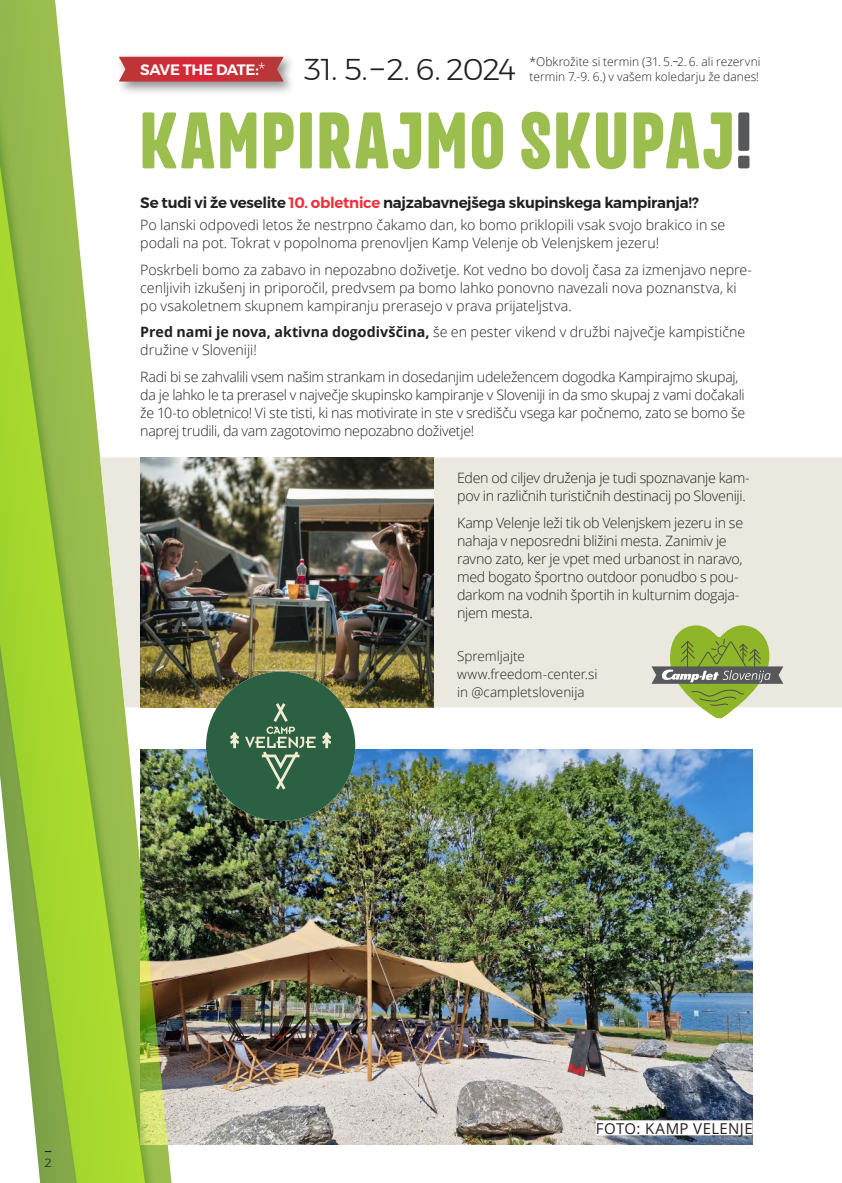
<style>
.page{position:relative;width:842px;height:1183px;background:#fff}
.page>*{position:absolute;margin:0;border:0;box-sizing:border-box;transform-origin:0 0}
.t1{font:900 78.75px "Merlod Norme";color:#9bbe4f}
.t2{font:300 30px "Montserrat";letter-spacing:-.035em;color:#231f20}
.t3{font:600 15px "Montserrat";letter-spacing:-.02em;color:#231f20}
.t4{font:15px "Open Sans";letter-spacing:.03em;color:#231f20}
.t5{font:600 15px "Montserrat";letter-spacing:-.03em;color:#fff}
.t6{font:300 14.25px/18px "Open Sans";letter-spacing:-.015em;color:#231f20}
.t7{font:300 13.5px/18px "Open Sans";color:#231f20}
.t8{font:300 12px/15px "Open Sans";letter-spacing:.005em;color:#231f20}
.t9{font:300 12px "Montserrat";color:#231f20}
.s1{font-family:"Montserrat"}
.s2{font-family:"Open Sans";font-weight:300;font-size:13.5px}
.s3{color:#57585a}
.s4{color:#ee2e38}
.s5{font-weight:700}
</style>
<div class="page">
<div style="left:116px;top:53px;width:180px;height:43px;background:#231f20;opacity:.5"></div>
<svg style="left:176px;top:57px;width:108px;height:24px;background:#c8333b"></svg>
<div style="left:434px;top:457px;width:408px;height:250px;background:#ebe9df"></div>
<img style="left:176px;top:749px;width:577px;height:395px">
<img style="left:176px;top:457px;width:258px;height:250px">
<svg style="left:0;top:0;width:176px;height:1182px"></svg>
<svg style="left:651px;top:625px;width:132px;height:93px;background:#aebc84"></svg>
<div style="left:206px;top:671px;width:149px;height:149px;background:#2c6042;border-radius:75px"></div>
<svg style="left:245px;top:703px;width:71px;height:86px"></svg>
<svg style="left:230px;top:732px;width:9px;height:16px"></svg>
<svg style="left:322px;top:732px;width:9px;height:16px"></svg>
<div style="left:596px;top:1119px;width:157px;height:15px;background:#fff"></div>
<p class="t8" style="left:529px;top:54px;width:233px">*Obkrožite si termin (31. 5.<span class="s1">–</span>2. 6. ali rezervni termin 7.-9. 6.) v vašem koledarju že danes!</p>
<p class="t5" style="left:140px;top:58px;width:127px">SAVE THE DATE:<span class="s2">*</span></p>
<h2 class="t2" style="left:304px;top:46px;width:214px">31. 5. –2. 6. 2024</h2>
<h1 class="t1" style="left:139px;top:90px;width:616px">KAMPIRAJMO SKUPAJ<span class="s3">!</span></h1>
<p class="t3" style="left:140px;top:191px;width:560px">Se tudi vi že veselite <span class="s4">10. obletnice</span> najzabavnejšega skupinskega kampiranja!?</p>
<p class="t6" style="left:140px;top:215px;width:586px">Po lanski odpovedi letos že nestrpno čakamo dan, ko bomo priklopili vsak svojo brakico in se podali na pot. Tokrat v popolnoma prenovljen Kamp Velenje ob Velenjskem jezeru!</p>
<p class="t6" style="left:140px;top:260px;width:613px">Poskrbeli bomo za zabavo in nepozabno doživetje. Kot vedno bo dovolj časa za izmenjavo nepre&shy;cenljivih izkušenj in priporočil, predvsem pa bomo lahko ponovno navezali nova poznanstva, ki po vsakoletnem skupnem kampiranju prerasejo v prava prijateljstva.</p>
<p class="t6" style="left:140px;top:322px;width:607px"><span class="s5">Pred nami je nova, aktivna dogodivščina,</span> še en pester vikend v družbi največje kampistične družine v Sloveniji!</p>
<p class="t6" style="left:140px;top:367px;width:606px">Radi bi se zahvalili vsem našim strankam in dosedanjim udeležencem dogodka Kampirajmo skupaj, da je lahko le ta prerasel v največje skupinsko kampiranje v Sloveniji in da smo skupaj z vami dočakali že 10-to obletnico! Vi ste tisti, ki nas motivirate in ste v središču vsega kar počnemo, zato se bomo še naprej trudili, da vam zagotovimo nepozabno doživetje!</p>
<p class="t6" style="left:457px;top:468px;width:294px">Eden od ciljev druženja je tudi spoznavanje kam&shy;pov in različnih turističnih destinacij po Sloveniji.</p>
<p class="t6" style="left:457px;top:513px;width:288px">Kamp Velenje leži tik ob Velenjskem jezeru in se nahaja v neposredni bližini mesta. Zanimiv je ravno zato, ker je vpet med urbanost in naravo, med bogato športno outdoor ponudbo s pou&shy;darkom na vodnih športih in kulturnim dogaja&shy;njem mesta.</p>
<p class="t7" style="left:457px;top:646px;width:142px">Spremljajte www.freedom-center.si in @campletslovenija</p>
<p class="t9" style="left:45px;top:1153px;width:8px">2</p>
<p class="t4" style="left:596px;top:1117px;width:158px">FOTO: KAMP VELENJE</p>
</div>
